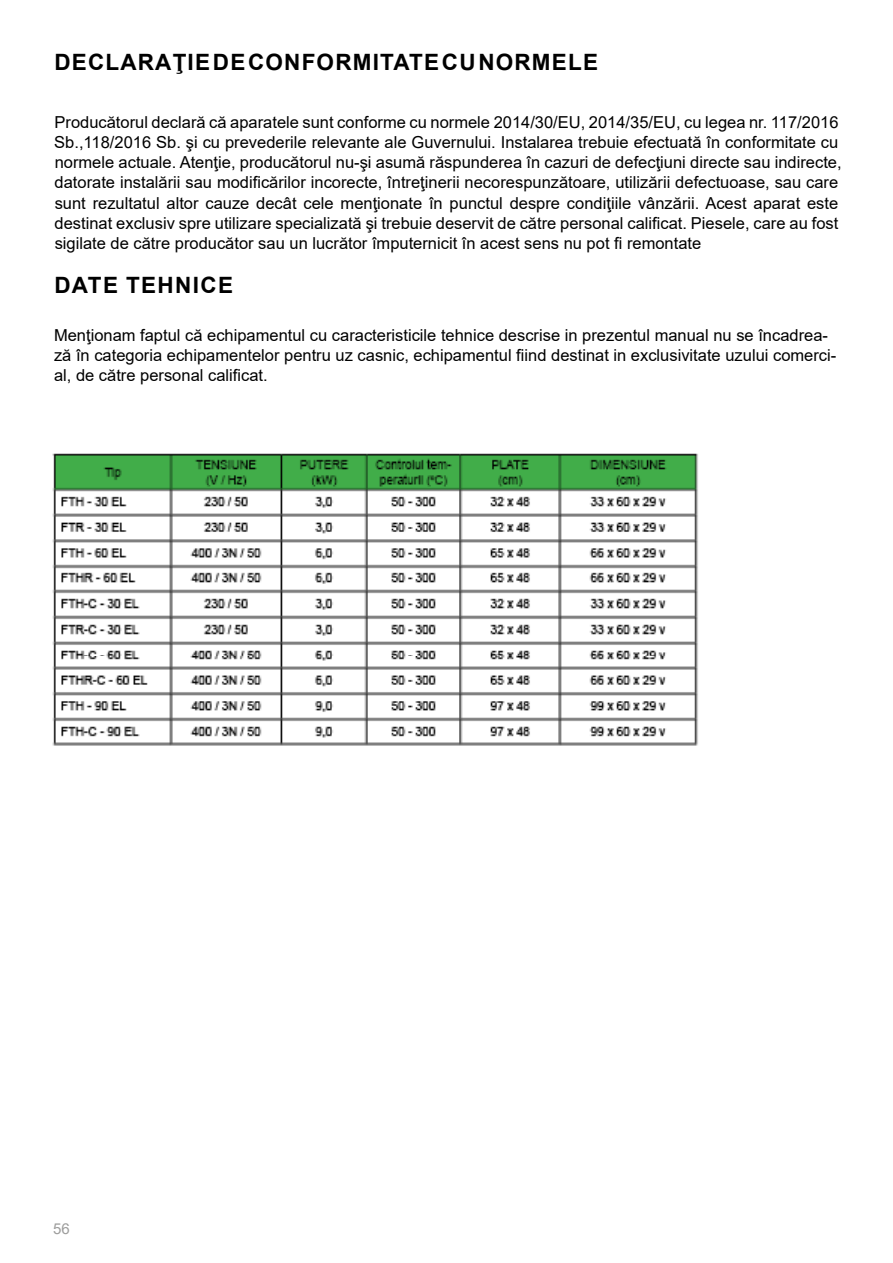
<style>
.page{position:relative;width:893px;height:1263px;background:#fff}
.page>*{position:absolute;margin:0;border:0;box-sizing:border-box;transform-origin:0 0}
.t1{font:700 22.5px "Arial";letter-spacing:.055em;color:#000}
.t2{font:16.5px/20.2px "Arial";color:#000}
.t3{font:15px "Arial";color:#9d9d9c}
</style>
<div class="page">
<img style="left:52px;top:453px;width:646px;height:293px">
<h1 class="t1" style="left:54px;top:47px;width:545px">DECLARAŢIE DE CONFORMITATE CU NORMELE</h1>
<p class="t2" style="left:54px;top:112px;width:789px">Producătorul declară că aparatele sunt conforme cu normele 2014/30/EU, 2014/35/EU, cu legea nr. 117/2016<br>Sb.,118/2016 Sb. şi cu prevederile relevante ale Guvernului. Instalarea trebuie efectuată în conformitate cu normele actuale. Atenţie, producătorul nu-şi asumă răspunderea în cazuri de defecţiuni directe sau indirecte, datorate instalării sau modificărilor incorecte, întreţinerii necorespunzătoare, utilizării defectuoase, sau care sunt rezultatul altor cauze decât cele menţionate în punctul despre condiţiile vânzării. Acest aparat este destinat exclusiv spre utilizare specializată şi trebuie deservit de către personal calificat. Piesele, care au fost sigilate de către producător sau un lucrător împuternicit în acest sens nu pot fi remontate</p>
<h1 class="t1" style="left:54px;top:269px;width:180px">DATE TEHNICE</h1>
<p class="t2" style="left:54px;top:325px;width:784px">Menţionam faptul că echipamentul cu caracteristicile tehnice descrise in prezentul manual nu se încadrea&shy;ză în categoria echipamentelor pentru uz casnic, echipamentul fiind destinat in exclusivitate uzului comerci&shy;al, de către personal calificat.</p>
<p class="t3" style="left:53px;top:1218px;width:18px">56</p>
</div>
